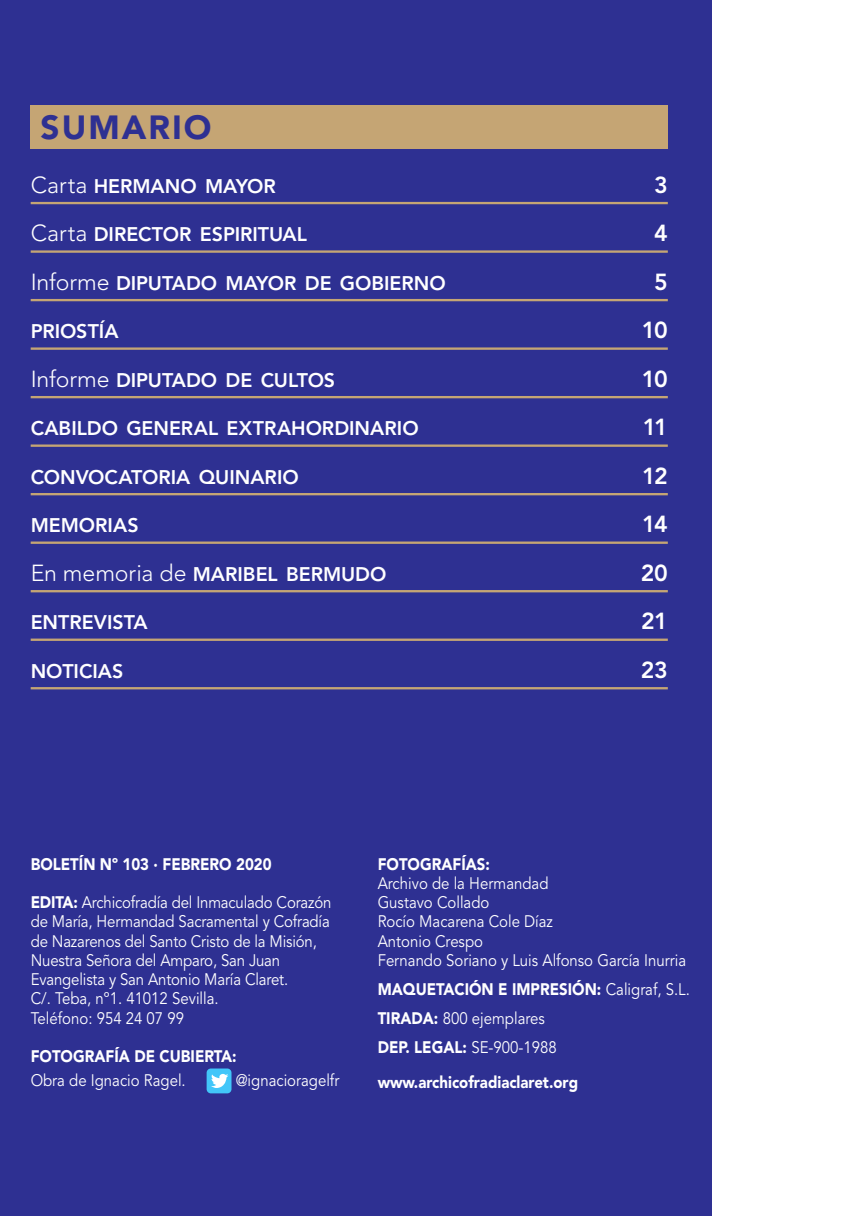
<style>
.page{position:relative;width:844px;height:1216px;background:#fff}
.page>*{position:absolute;margin:0;border:0;box-sizing:border-box;transform-origin:0 0}
.t1{font:900 33.25px "Avenir LT Std";letter-spacing:.06em;color:#2e3092}
.t2{font:800 23.1px "Avenir LT Std";letter-spacing:-.06em;color:#fff}
.t3{font:800 23.1px "Avenir LT Std";color:#fff}
.t4{font:800 19.6px "Avenir LT Std";color:#fff}
.t5{font:16.62px/19.2px "Avenir LT Std";letter-spacing:-.01em;color:#fff;scale:.9 1}
.t6{font:900 16.62px/29.2px "Avenir LT Std";color:#fff;scale:.9 1}
.s1{font-weight:300;font-size:23.1px}
.s2{font-weight:900}
.s3{font-weight:400}
</style>
<div class="page">
<div style="left:0;top:0;width:711px;height:1215px;background:#2e3092"></div>
<div style="left:31px;top:105px;width:636px;height:43px;background:#c5a574"></div>
<div style="left:206px;top:1068px;width:25px;height:25px;background:#42c6f9;border-radius:4px"></div>
<svg style="left:211px;top:1073px;width:18px;height:15px"></svg>
<hr style="left:31px;top:202px;width:636px;height:2px;background:#c5a574">
<hr style="left:31px;top:250px;width:636px;height:3px;background:#c5a574">
<hr style="left:31px;top:299px;width:636px;height:2px;background:#c5a574">
<hr style="left:31px;top:347px;width:636px;height:3px;background:#c5a574">
<hr style="left:31px;top:396px;width:636px;height:2px;background:#c5a574">
<hr style="left:31px;top:444px;width:636px;height:3px;background:#c5a574">
<hr style="left:31px;top:493px;width:636px;height:2px;background:#c5a574">
<hr style="left:31px;top:541px;width:636px;height:3px;background:#c5a574">
<hr style="left:31px;top:590px;width:636px;height:2px;background:#c5a574">
<hr style="left:31px;top:638px;width:636px;height:3px;background:#c5a574">
<hr style="left:31px;top:687px;width:636px;height:2px;background:#c5a574">
<h1 class="t1" style="left:41px;top:107px;width:172px">SUMARIO</h1>
<p class="t4" style="left:31px;top:174px;width:247px"><span class="s1">Carta</span> HERMANO MAYOR</p>
<h2 class="t3" style="left:654px;top:171px;width:15px">3</h2>
<p class="t4" style="left:31px;top:223px;width:278px"><span class="s1">Carta</span> DIRECTOR ESPIRITUAL</p>
<h2 class="t3" style="left:654px;top:219px;width:15px">4</h2>
<p class="t4" style="left:31px;top:271px;width:416px"><span class="s1">Informe</span> DIPUTADO MAYOR DE GOBIERNO</p>
<h2 class="t2" style="left:654px;top:268px;width:15px">5</h2>
<p class="t4" style="left:31px;top:320px;width:89px">PRIOSTÍA</p>
<h2 class="t2" style="left:641px;top:316px;width:27px">10</h2>
<p class="t4" style="left:31px;top:368px;width:306px"><span class="s1">Informe</span> DIPUTADO DE CULTOS</p>
<h2 class="t2" style="left:641px;top:365px;width:27px">10</h2>
<p class="t4" style="left:31px;top:417px;width:389px">CABILDO GENERAL EXTRAHORDINARIO</p>
<h2 class="t2" style="left:642px;top:413px;width:27px">11</h2>
<p class="t4" style="left:31px;top:465px;width:269px">CONVOCATORIA QUINARIO</p>
<h2 class="t2" style="left:642px;top:462px;width:27px">12</h2>
<p class="t4" style="left:31px;top:514px;width:109px">MEMORIAS</p>
<h2 class="t2" style="left:642px;top:510px;width:27px">14</h2>
<p class="t4" style="left:31px;top:562px;width:357px"><span class="s1">En memoria de</span> MARIBEL BERMUDO</p>
<h2 class="t2" style="left:640px;top:559px;width:29px">20</h2>
<p class="t4" style="left:31px;top:610px;width:119px">ENTREVISTA</p>
<h2 class="t2" style="left:640px;top:607px;width:28px">21</h2>
<p class="t4" style="left:31px;top:659px;width:94px">NOTICIAS</p>
<h2 class="t2" style="left:640px;top:656px;width:28px">23</h2>
<p class="t6" style="left:31px;top:849px;width:269px">BOLETÍN Nº 103 · FEBRERO 2020</p>
<p class="t5" style="left:31px;top:893px;width:335px"><span class="s2">EDITA:</span> Archicofradía del Inmaculado Corazón de María, Hermandad Sacramental y Cofradía de Nazarenos del Santo Cristo de la Misión, Nuestra Señora del Amparo, San Juan Evangelista y San Antonio María Claret.<br>C/. Teba, nº1. 41012 Sevilla.<br>Teléfono: 954 24 07 99</p>
<p class="t6" style="left:31px;top:1041px;width:230px">FOTOGRAFÍA DE CUBIERTA:</p>
<p class="t5" style="left:31px;top:1071px;width:174px">Obra de Ignacio Ragel.</p>
<p class="t5" style="left:235px;top:1071px;width:117px">@ignacioragelfr</p>
<p class="t6" style="left:377px;top:849px;width:126px">FOTOGRAFÍAS:</p>
<p class="t5" style="left:377px;top:873px;width:344px">Archivo de la Hermandad<br>Gustavo Collado<br>Rocío Macarena Cole Díaz<br>Antonio Crespo<br>Fernando Soriano y Luis Alfonso García Inurria</p>
<p class="t6" style="left:377px;top:974px;width:348px">MAQUETACIÓN E IMPRESIÓN: <span class="s3">Caligraf, S.L.<br></span>TIRADA: <span class="s3">800 ejemplares<br></span>DEP. LEGAL: <span class="s3">SE-900-1988</span></p>
<p class="t6" style="left:377px;top:1067px;width:224px">www.archicofradiaclaret.org</p>
</div>
